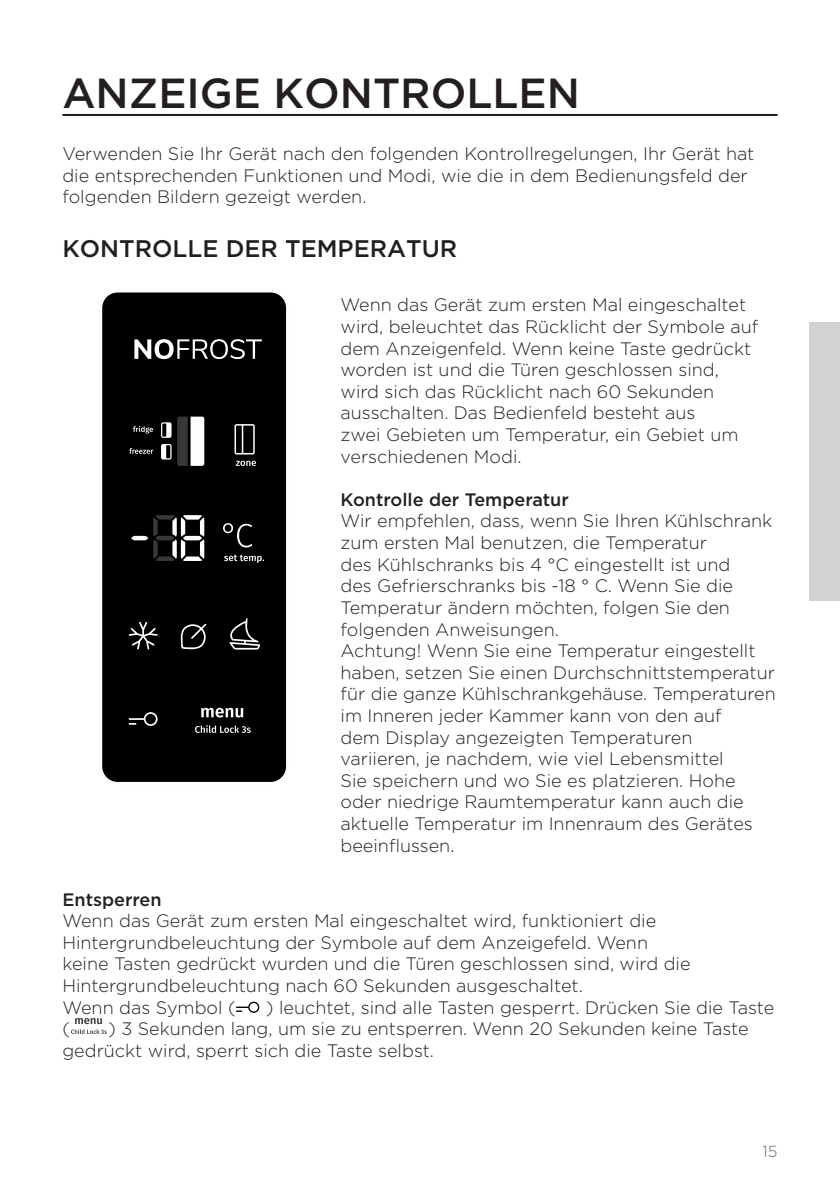
<style>
.page{position:relative;width:840px;height:1191px;background:#fff}
.page>*{position:absolute;margin:0;border:0;box-sizing:border-box;transform-origin:0 0}
.glavni_naslov{font:500 42px "Gotham";color:#231f20}
.podnaslov1-1{font:500 24px "Gotham";color:#231f20}
.seznam{font:300 18px/21.6px "Gotham";color:#231f20}
.seznam-2{font:500 18px "Gotham";color:#231f20}
.t1{font:300 16px "Gotham";color:#6c6d70}
</style>
<div class="page">
<hr style="left:62px;top:114px;width:715px;height:2px;background:#231f20">
<div style="left:808px;top:322px;width:31px;height:279px;background:#d1d2d4"></div>
<div style="left:101px;top:291px;width:186px;height:492px;background:#000;border-radius:17px"></div>
<div style="left:99px;top:289px;width:190px;height:496px;border:3px solid #fefefe;border-radius:17px"></div>
<svg style="left:134px;top:339px;width:128px;height:21px"></svg>
<svg style="left:131px;top:515px;width:73px;height:46px"></svg>
<svg style="left:177px;top:416px;width:27px;height:50px"></svg>
<svg style="left:195px;top:708px;width:56px;height:25px"></svg>
<svg style="left:229px;top:618px;width:31px;height:31px"></svg>
<svg style="left:224px;top:554px;width:40px;height:9px"></svg>
<svg style="left:236px;top:460px;width:20px;height:6px"></svg>
<svg style="left:129px;top:712px;width:28px;height:14px"></svg>
<svg style="left:180px;top:623px;width:27px;height:26px"></svg>
<svg style="left:223px;top:523px;width:30px;height:24px"></svg>
<svg style="left:234px;top:424px;width:21px;height:30px"></svg>
<svg style="left:129px;top:622px;width:29px;height:27px"></svg>
<svg style="left:133px;top:426px;width:20px;height:8px"></svg>
<svg style="left:161px;top:422px;width:10px;height:16px"></svg>
<svg style="left:129px;top:444px;width:42px;height:15px"></svg>
<svg style="left:236px;top:1001px;width:23px;height:11px"></svg>
<svg style="left:71px;top:1018px;width:36px;height:16px"></svg>
<p class="glavni_naslov" style="left:62px;top:66px;width:518px">ANZEIGE KONTROLLEN</p>
<p class="seznam" style="left:62px;top:142px;width:693px">Verwenden Sie Ihr Gerät nach den folgenden Kontrollregelungen, Ihr Gerät hat die entsprechenden Funktionen und Modi, wie die in dem Bedienungsfeld der folgenden Bildern gezeigt werden.</p>
<p class="podnaslov1-1" style="left:62px;top:233px;width:396px">KONTROLLE DER TEMPERATUR</p>
<p class="seznam" style="left:340px;top:294px;width:419px">Wenn das Gerät zum ersten Mal eingeschaltet wird, beleuchtet das Rücklicht der Symbole auf dem Anzeigenfeld. Wenn keine Taste gedrückt worden ist und die Türen geschlossen sind, wird sich das Rücklicht nach 60 Sekunden ausschalten. Das Bedienfeld besteht aus<br>zwei Gebieten um Temperatur, ein Gebiet um verschiedenen Modi.</p>
<p class="seznam-2" style="left:340px;top:488px;width:230px">Kontrolle der Temperatur</p>
<p class="seznam" style="left:340px;top:510px;width:433px">Wir empfehlen, dass, wenn Sie Ihren Kühlschrank zum ersten Mal benutzen, die Temperatur<br>des Kühlschranks bis 4 °C eingestellt ist und<br>des Gefrierschranks bis -18 ° C. Wenn Sie die Temperatur ändern möchten, folgen Sie den folgenden Anweisungen.</p>
<p class="seznam" style="left:340px;top:639px;width:436px">Achtung! Wenn Sie eine Temperatur eingestellt haben, setzen Sie einen Durchschnittstemperatur für die ganze Kühlschrankgehäuse. Temperaturen im Inneren jeder Kammer kann von den auf<br>dem Display angezeigten Temperaturen variieren, je nachdem, wie viel Lebensmittel<br>Sie speichern und wo Sie es platzieren. Hohe oder niedrige Raumtemperatur kann auch die aktuelle Temperatur im Innenraum des Gerätes beeinflussen.</p>
<p class="seznam-2" style="left:62px;top:887px;width:101px">Entsperren</p>
<p class="seznam" style="left:62px;top:909px;width:629px">Wenn das Gerät zum ersten Mal eingeschaltet wird, funktioniert die Hintergrundbeleuchtung der Symbole auf dem Anzeigefeld. Wenn keine Tasten gedrückt wurden und die Türen geschlossen sind, wird die Hintergrundbeleuchtung nach 60 Sekunden ausgeschaltet.</p>
<p class="seznam" style="left:62px;top:996px;width:175px">Wenn das Symbol (</p>
<p class="seznam" style="left:266px;top:996px;width:509px">) leuchtet, sind alle Tasten gesperrt. Drücken Sie die Taste</p>
<p class="seznam" style="left:62px;top:1017px;width:9px">(</p>
<p class="seznam" style="left:62px;top:1017px;width:687px;text-indent:46px">) 3 Sekunden lang, um sie zu entsperren. Wenn 20 Sekunden keine Taste gedrückt wird, sperrt sich die Taste selbst.</p>
<p class="t1" style="left:762px;top:1140px;width:17px">15</p>
</div>
